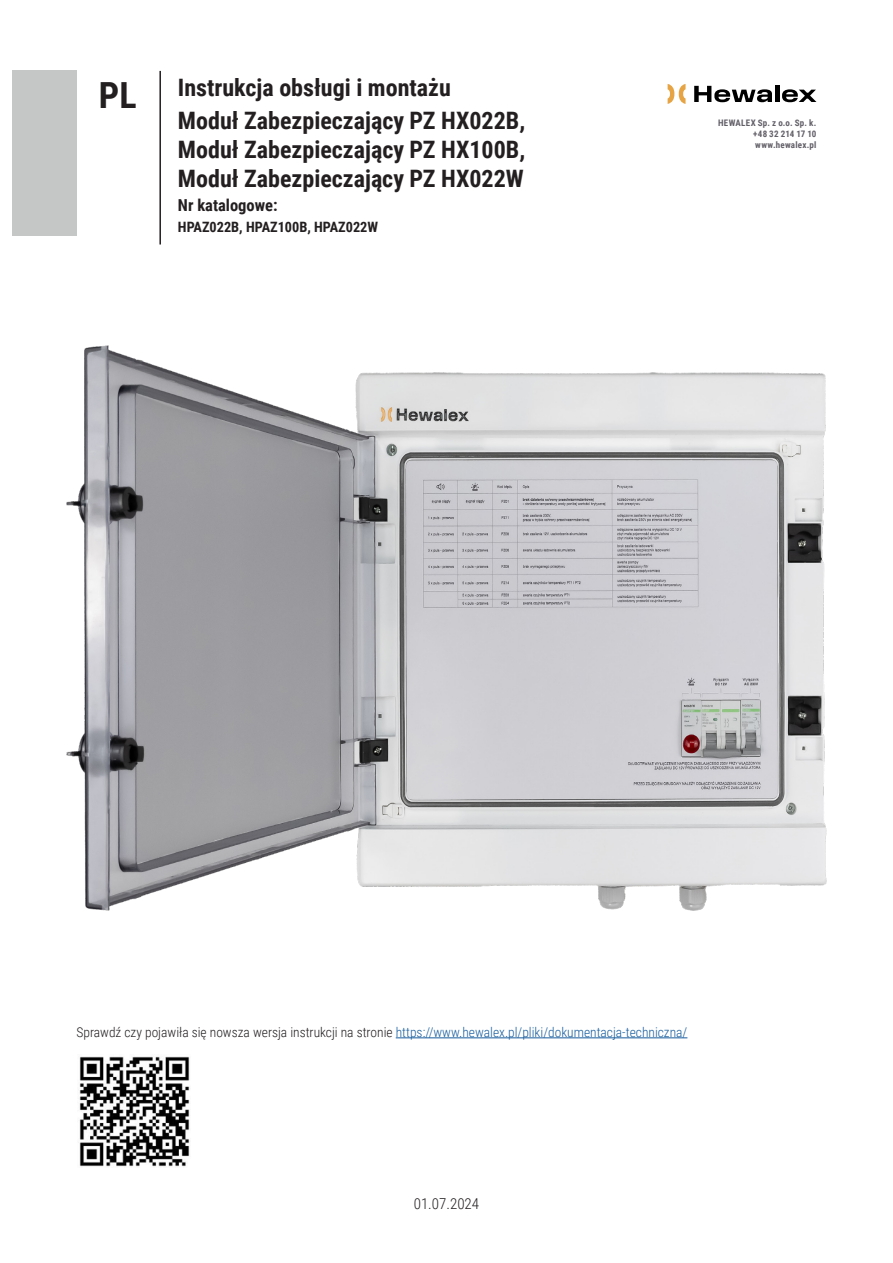
<style>
.page{position:relative;width:893px;height:1263px;background:#fff}
.page>*{position:absolute;margin:0;border:0;box-sizing:border-box;transform-origin:0 0}
.jezyk{font:700 36px "Roboto Condensed";color:#231f20}
.tytuł_instrukcji{font:700 24px/28.8px "Roboto Condensed";color:#231f20;text-align:justify}
.tytuł_instrukcji-2{font:700 16.5px "Roboto Condensed";color:#231f20}
.page_numeration{font:300 15px "Roboto Condensed";color:#231f20}
.tytuł_instrukcji-3{font:700 14.25px "Roboto Condensed";color:#231f20}
.akapit{font:300 13.5px "Roboto Condensed";color:#175d9e}
.dane_kontaktowe{font:700 9px "Roboto Condensed";letter-spacing:.025em;color:#625f67}
.dane_kontaktowe-2{font:700 9px "Roboto Condensed";color:#625f67}
.s1{color:#231f20}
</style>
<div class="page">
<hr style="left:396px;top:1037px;width:291px;height:1px;background:#175d9e">
<div style="left:12px;top:71px;width:65px;height:165px;background:#c5c6c6"></div>
<svg style="left:694px;top:86px;width:78px;height:16px"></svg>
<hr style="left:775px;top:86px;width:4px;height:16px;background:#000">
<svg style="left:782px;top:89px;width:34px;height:13px"></svg>
<svg style="left:668px;top:84px;width:17px;height:20px"></svg>
<img style="left:79px;top:1056px;width:111px;height:111px">
<img style="left:67px;top:345px;width:759px;height:565px">
<hr style="left:159px;top:71px;width:2px;height:173px;background:#231f20">
<p class="jezyk" style="left:99px;top:70px;width:39px">PL</p>
<p class="tytuł_instrukcji" style="left:178px;top:72px;width:274px">Instrukcja obsługi i montażu</p>
<p class="tytuł_instrukcji" style="left:178px;top:105px;width:349px">Moduł Zabezpieczający PZ HX022B, Moduł Zabezpieczający PZ HX100B, Moduł Zabezpieczający PZ HX022W</p>
<p class="tytuł_instrukcji-2" style="left:178px;top:193px;width:101px">Nr katalogowe:</p>
<p class="tytuł_instrukcji-3" style="left:178px;top:217px;width:202px">HPAZ022B, HPAZ100B, HPAZ022W</p>
<p class="dane_kontaktowe" style="left:718px;top:117px;width:100px">HEWALEX Sp. z o.o. Sp. k.</p>
<p class="dane_kontaktowe-2" style="left:753px;top:128px;width:65px">+48 32 214 17 10</p>
<p class="dane_kontaktowe" style="left:755px;top:138px;width:63px">www.hewalex.pl</p>
<p class="akapit" style="left:77px;top:1022px;width:612px"><span class="s1">Sprawdź czy pojawiła się nowsza wersja instrukcji na stronie</span> https://www.hewalex.pl/pliki/dokumentacja-techniczna/</p>
<p class="page_numeration" style="left:414px;top:1193px;width:67px">01.07.2024</p>
</div>
